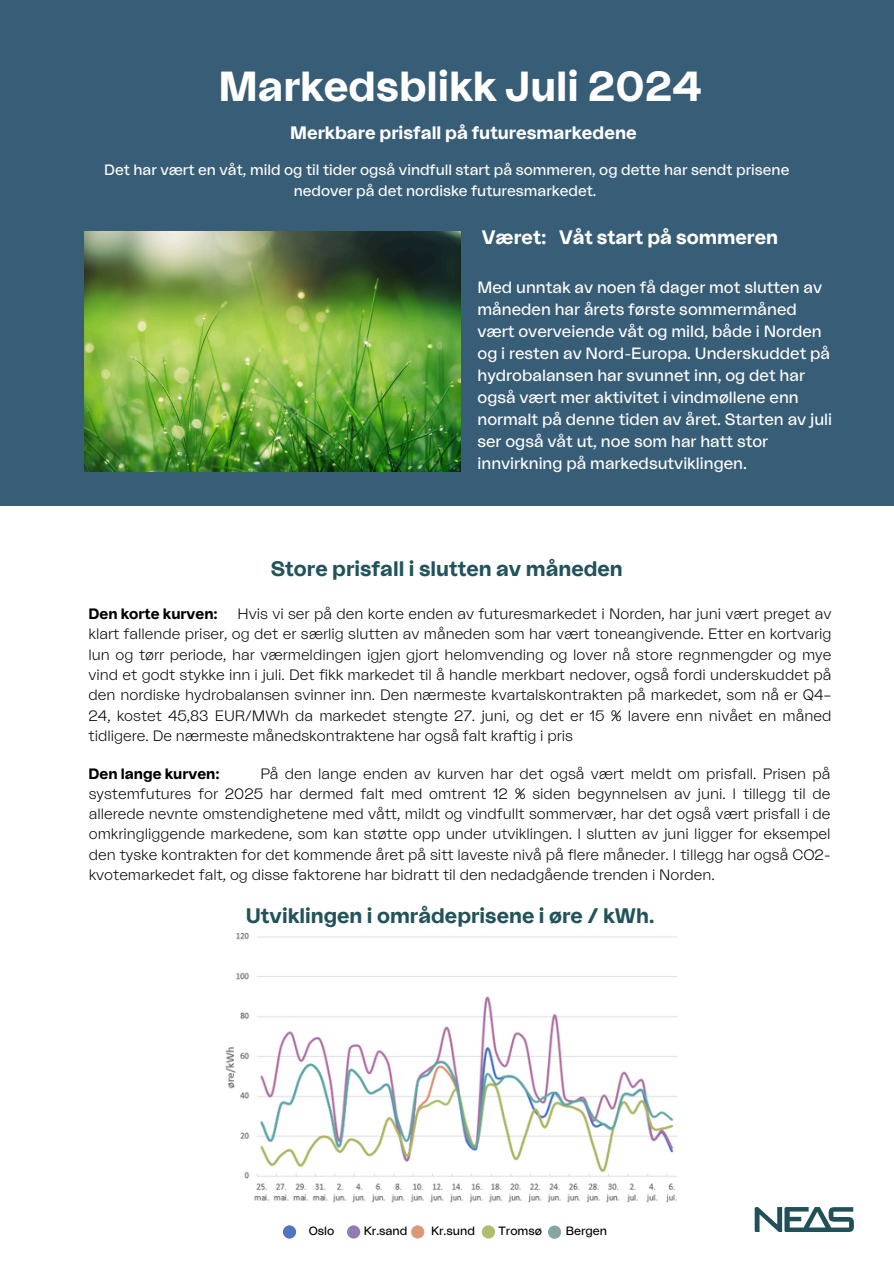
<style>
.page{position:relative;width:894px;height:1264px;background:#fff}
.page>*{position:absolute;margin:0;border:0;box-sizing:border-box;transform-origin:0 0}
.t1{font:700 42px "La Nord V2.1";color:#fff}
.t2{font:700 21px "La Nord V2.1";color:#22535b}
.t3{font:700 19.5px "La Nord V2.1";color:#fff}
.t4{font:700 18px "La Nord V2.1";color:#fff}
.t5{font:16.2px/21.9px "La Nord V2.1";color:#fff}
.t6{font:300 15px/20.2px "La Nord V2.1";color:#000;text-align:justify}
.t7{font:15px/20.2px "La Nord V2.1";color:#fff;text-align:center}
.t8{font:700 15px "La Nord V2.1";color:#000}
.t9{font:12px "La Nord V2.1";color:#000}
</style>
<div class="page">
<div style="left:0;top:0;width:893px;height:506px;background:#385d76"></div>
<svg style="left:754px;top:1207px;width:99px;height:24px"></svg>
<div style="left:283px;top:1225px;width:13px;height:13px;background:#4f74c1;border-radius:50%"></div>
<div style="left:411px;top:1225px;width:13px;height:13px;background:#db9879;border-radius:50%"></div>
<div style="left:481px;top:1225px;width:14px;height:13px;background:#aebe6f;border-radius:50%"></div>
<div style="left:347px;top:1225px;width:13px;height:13px;background:#947cb3;border-radius:50%"></div>
<div style="left:547px;top:1225px;width:14px;height:13px;background:#86a5a5;border-radius:50%"></div>
<img style="left:84px;top:231px;width:376px;height:240px">
<img style="left:225px;top:933px;width:452px;height:270px">
<h6 class="t1" style="left:218px;top:67px;width:485px">Markedsblikk Juli 2024</h6>
<h2 class="t4" style="left:290px;top:124px;width:348px">Merkbare prisfall på futuresmarkedene</h2>
<h4 class="t7" style="left:104px;top:161px;width:686px">Det har vært en våt, mild og til tider også vindfull start på sommeren, og dette har sendt prisene nedover på det nordiske futuresmarkedet.</h4>
<p class="t3" style="left:481px;top:228px;width:298px">Været: Våt start på sommeren</p>
<h2 class="t5" style="left:477px;top:277px;width:356px">Med unntak av noen få dager mot slutten av måneden har årets første sommermåned vært overveiende våt og mild, både i Norden og i resten av Nord-Europa. Underskuddet på hydrobalansen har svunnet inn, og det har også vært mer aktivitet i vindmøllene enn normalt på denne tiden av året. Starten av juli ser også våt ut, noe som har hatt stor innvirkning på markedsutviklingen.</h2>
<h6 class="t2" style="left:271px;top:558px;width:353px">Store prisfall i slutten av måneden</h6>
<h5 class="t6" style="left:89px;top:604px;width:744px;text-indent:149px">Hvis vi ser på den korte enden av futuresmarkedet i Norden, har juni vært preget av klart fallende priser, og det er særlig slutten av måneden som har vært toneangivende. Etter en kortvarig lun og tørr periode, har værmeldingen igjen gjort helomvending og lover nå store regnmengder og mye vind et godt stykke inn i juli. Det fikk markedet til å handle merkbart nedover, også fordi underskuddet på den nordiske hydrobalansen svinner inn. Den nærmeste kvartalskontrakten på markedet, som nå er Q4– 24, kostet 45,83 EUR/MWh da markedet stengte 27. juni, og det er 15 % lavere enn nivået en måned tidligere. De nærmeste månedskontraktene har også falt kraftig i pris</h5>
<h5 class="t8" style="left:89px;top:607px;width:131px">Den korte kurven:</h5>
<p class="t6" style="left:89px;top:764px;width:743px;text-indent:171px">På den lange enden av kurven har det også vært meldt om prisfall. Prisen på systemfutures for 2025 har dermed falt med omtrent 12 % siden begynnelsen av juni. I tillegg til de allerede nevnte omstendighetene med vått, mildt og vindfullt sommervær, har det også vært prisfall i de omkringliggende markedene, som kan støtte opp under utviklingen. I slutten av juni ligger for eksempel den tyske kontrakten for det kommende året på sitt laveste nivå på flere måneder. I tillegg har også CO2- kvotemarkedet falt, og disse faktorene har bidratt til den nedadgående trenden i Norden.</p>
<p class="t8" style="left:89px;top:766px;width:133px">Den lange kurven:</p>
<h2 class="t2" style="left:246px;top:905px;width:410px">Utviklingen i områdeprisene i øre / kWh.</h2>
<h6 class="t9" style="left:308px;top:1225px;width:27px">Oslo</h6>
<p class="t9" style="left:431px;top:1225px;width:45px">Kr.sund</p>
<p class="t9" style="left:364px;top:1225px;width:45px">Kr.sand</p>
<p class="t9" style="left:498px;top:1225px;width:45px">Tromsø</p>
<p class="t9" style="left:565px;top:1225px;width:43px">Bergen</p>
</div>
